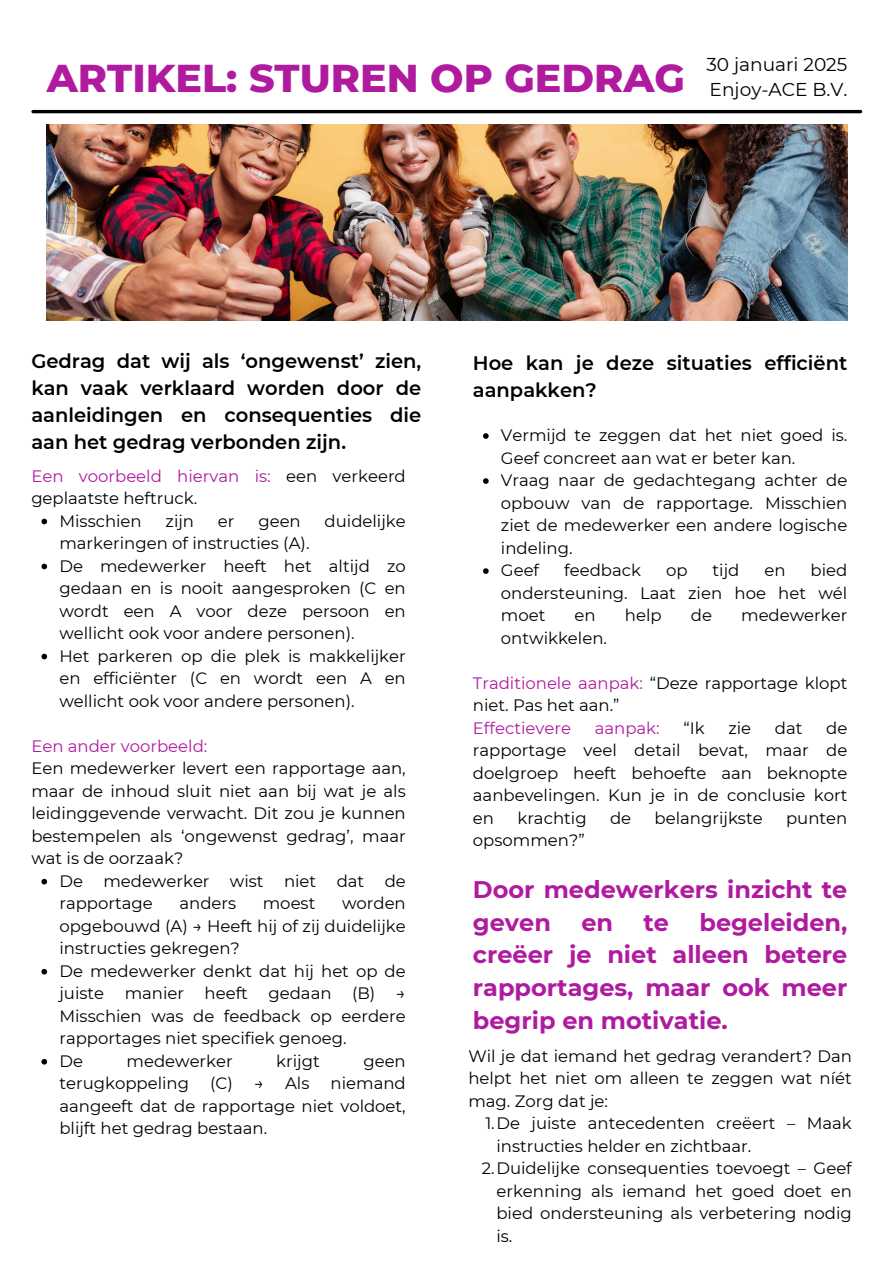
<style>
.page{position:relative;width:894px;height:1264px;background:#fff}
.page>*{position:absolute;margin:0;border:0;box-sizing:border-box;transform-origin:0 0}
.t1{font:800 39.6px "Montserrat";color:#b01a9f}
.t2{font:700 24px/32.7px "Montserrat";color:#b01a9f}
.t3{font:600 19.5px/27px "Montserrat";color:#000;text-align:justify}
.t4{font:18.6px "Montserrat";color:#000}
.t5{font:16.5px/22.5px "Montserrat";color:#000;text-align:justify}
.t6{font:16.5px "Montserrat";color:#b01a9f}
.s1{color:#b01a9f}
</style>
<div class="page">
<hr style="left:33px;top:110px;width:827px;height:3px;background:#000">
<img style="left:47px;top:125px;width:800px;height:195px">
<svg style="left:41px;top:518px;width:6px;height:6px"></svg>
<svg style="left:41px;top:563px;width:6px;height:6px"></svg>
<svg style="left:41px;top:653px;width:6px;height:6px"></svg>
<svg style="left:41px;top:878px;width:6px;height:6px"></svg>
<svg style="left:41px;top:968px;width:6px;height:6px"></svg>
<svg style="left:41px;top:1059px;width:6px;height:5px"></svg>
<svg style="left:483px;top:433px;width:5px;height:6px"></svg>
<svg style="left:483px;top:478px;width:5px;height:6px"></svg>
<svg style="left:483px;top:568px;width:5px;height:6px"></svg>
<h4 class="t1" style="left:47px;top:54px;width:639px">ARTIKEL: STUREN OP GEDRAG</h4>
<h4 class="t4" style="left:706px;top:53px;width:142px">30 januari 2025</h4>
<p class="t4" style="left:709px;top:78px;width:139px">Enjoy-ACE B.V.</p>
<h1 class="t3" style="left:31px;top:347px;width:391px">Gedrag dat wij als ‘ongewenst’ zien, kan vaak verklaard worden door de aanleidingen en consequenties die aan het gedrag verbonden zijn.</h1>
<p class="t5" style="left:31px;top:464px;width:376px"><span class="s1">Een voorbeeld hiervan is:</span> een verkeerd geplaatste heftruck.</p>
<h3 class="t5" style="left:59px;top:509px;width:84px">Misschien</h3>
<h3 class="t5" style="left:165px;top:509px;width:30px">zijn</h3>
<h3 class="t5" style="left:218px;top:509px;width:18px">er</h3>
<h3 class="t5" style="left:258px;top:509px;width:44px">geen</h3>
<h3 class="t5" style="left:324px;top:509px;width:83px">duidelijke</h3>
<h3 class="t5" style="left:59px;top:532px;width:251px">markeringen of instructies (A).</h3>
<p class="t5" style="left:59px;top:554px;width:348px">De medewerker heeft het altijd zo gedaan en is nooit aangesproken (C en wordt een A voor deze persoon en wellicht ook voor andere personen).</p>
<p class="t5" style="left:59px;top:644px;width:348px">Het parkeren op die plek is makkelijker en efficiënter (C en wordt een A en wellicht ook voor andere personen).</p>
<p class="t6" style="left:31px;top:735px;width:177px">Een ander voorbeeld:</p>
<p class="t5" style="left:31px;top:757px;width:376px">Een medewerker levert een rapportage aan, maar de inhoud sluit niet aan bij wat je als leidinggevende verwacht. Dit zou je kunnen bestempelen als ‘ongewenst gedrag’, maar wat is de oorzaak?</p>
<p class="t5" style="left:59px;top:869px;width:348px">De medewerker wist niet dat de rapportage</p>
<p class="t5" style="left:59px;top:892px;width:348px;text-indent:282px">worden opgebouwd (A) → Heeft hij of zij duidelijke instructies gekregen?</p>
<p class="t5" style="left:59px;top:959px;width:348px">De medewerker denkt dat hij het op de juiste manier heeft gedaan (B) → Misschien was de feedback op eerdere rapportages niet specifiek genoeg.</p>
<p class="t5" style="left:59px;top:1049px;width:25px">De</p>
<p class="t5" style="left:126px;top:1049px;width:108px">medewerker</p>
<p class="t5" style="left:276px;top:1049px;width:45px">krijgt</p>
<p class="t5" style="left:363px;top:1049px;width:44px">geen</p>
<p class="t5" style="left:59px;top:1072px;width:131px">terugkoppeling</p>
<p class="t5" style="left:210px;top:1072px;width:55px">(C) →</p>
<p class="t5" style="left:285px;top:1072px;width:26px">Als</p>
<p class="t5" style="left:179px;top:892px;width:58px">anders</p>
<p class="t5" style="left:263px;top:892px;width:54px">moest</p>
<p class="t5" style="left:59px;top:1072px;width:348px;text-indent:271px">niemand aangeeft dat de rapportage niet voldoet, blijft het gedrag bestaan.</p>
<p class="t3" style="left:473px;top:350px;width:376px">Hoe kan je deze situaties efficiënt aanpakken?</p>
<p class="t5" style="left:501px;top:424px;width:348px">Vermijd te zeggen dat het niet goed is.<br>Geef concreet aan wat er beter kan.</p>
<p class="t5" style="left:501px;top:469px;width:348px">Vraag naar de gedachtegang achter de opbouw van de rapportage. Misschien ziet de medewerker een andere logische indeling.</p>
<h3 class="t5" style="left:501px;top:559px;width:40px">Geef</h3>
<h3 class="t5" style="left:564px;top:559px;width:78px">feedback</h3>
<h3 class="t5" style="left:666px;top:559px;width:23px">op</h3>
<h3 class="t5" style="left:712px;top:559px;width:28px">tijd</h3>
<h3 class="t5" style="left:764px;top:559px;width:23px">en</h3>
<h3 class="t5" style="left:501px;top:559px;width:348px;text-indent:309px">bied ondersteuning. Laat zien hoe het wél moet</h3>
<h3 class="t5" style="left:574px;top:604px;width:23px">en</h3>
<h3 class="t5" style="left:624px;top:604px;width:38px">help</h3>
<h3 class="t5" style="left:690px;top:604px;width:23px">de</h3>
<h3 class="t5" style="left:741px;top:604px;width:108px">medewerker</h3>
<h3 class="t5" style="left:501px;top:626px;width:107px">ontwikkelen.</h3>
<p class="t5" style="left:473px;top:671px;width:376px"><span class="s1">Traditionele aanpak:</span> “Deze rapportage klopt niet. Pas het aan.”</p>
<p class="t6" style="left:473px;top:717px;width:100px">Effectievere</p>
<p class="t6" style="left:594px;top:717px;width:66px">aanpak:</p>
<p class="t5" style="left:683px;top:716px;width:23px">“Ik</p>
<p class="t5" style="left:728px;top:716px;width:24px">zie</p>
<p class="t5" style="left:774px;top:716px;width:29px">dat</p>
<p class="t5" style="left:473px;top:716px;width:376px;text-indent:353px">de rapportage veel detail bevat, maar de doelgroep heeft behoefte aan beknopte aanbevelingen. Kun je in de conclusie kort en</p>
<p class="t5" style="left:517px;top:806px;width:71px">krachtig</p>
<p class="t5" style="left:610px;top:806px;width:23px">de</p>
<p class="t5" style="left:654px;top:806px;width:109px">belangrijkste</p>
<p class="t5" style="left:785px;top:806px;width:63px">punten</p>
<p class="t5" style="left:473px;top:829px;width:113px">opsommen?”</p>
<p class="t2" style="left:473px;top:873px;width:376px">Door medewerkers inzicht te geven</p>
<p class="t2" style="left:473px;top:905px;width:376px;text-align:justify;text-indent:226px">begeleiden, creëer je niet alleen betere rapportages, maar ook meer begrip en motivatie.</p>
<p class="t2" style="left:581px;top:905px;width:33px">en</p>
<p class="t2" style="left:643px;top:905px;width:27px">te</p>
<p class="t5" style="left:468px;top:1044px;width:385px">Wil je dat iemand het gedrag verandert? Dan helpt het niet om alleen te zeggen wat níét mag. Zorg dat je:</p>
<h2 class="t5" style="left:496px;top:1112px;width:357px;text-indent:-11px">1.De juiste antecedenten creëert – Maak instructies helder en zichtbaar.</h2>
<p class="t5" style="left:496px;top:1157px;width:357px;text-indent:-15px">2.Duidelijke consequenties toevoegt – Geef erkenning als iemand het goed doet en bied ondersteuning als verbetering nodig is.</p>
</div>
